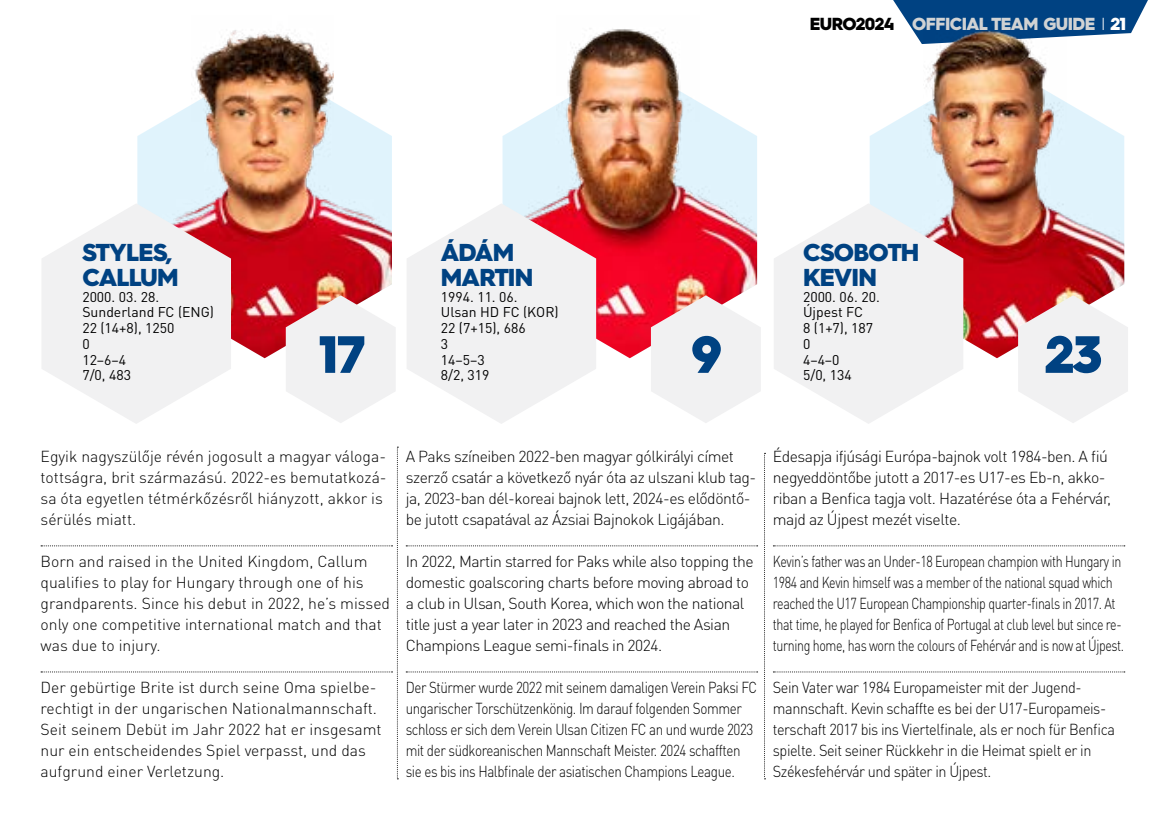
<style>
.page{position:relative;width:1166px;height:819px;background:#fff}
.page>*{position:absolute;margin:0;border:0;box-sizing:border-box;transform-origin:0 0}
.t1{font:900 52.5px "Hurme Geometric Sans 4";color:#004282}
.t2{font:900 24.5px/24.5px "Hurme Geometric Sans 4";letter-spacing:-.03em;color:#004282}
.t3{font:900 17.5px "Hurme Geometric Sans 4";letter-spacing:-.03em;color:#d1d3d4}
.t4{font:300 15.75px/21px "DIN Pro";letter-spacing:-.03em;color:#000}
.t5{font:300 15.75px/21px "DIN Pro";color:#000}
.t6{font:300 15.75px/21px "DIN Pro";letter-spacing:-.03em;color:#000;scale:.79 1}
.t7{font:300 15.75px/21px "DIN Pro";letter-spacing:-.03em;color:#000;scale:.85 1}
.t8{font:300 15.75px/21px "DIN Pro";letter-spacing:-.03em;color:#000;scale:.92 1}
.t9{font:14px/15.8px "DIN Pro";color:#000}
.s1{color:#000}
.s2{font-weight:300;color:#fff}
.s3{color:#fff}
</style>
<div class="page">
<svg style="left:893px;top:0;width:255px;height:44px"></svg>
<img style="left:137px;top:102px;width:255px;height:256px">
<img style="left:191px;top:30px;width:143px;height:91px">
<img style="left:502px;top:102px;width:255px;height:256px">
<img style="left:557px;top:28px;width:142px;height:93px">
<img style="left:870px;top:102px;width:254px;height:256px">
<img style="left:924px;top:21px;width:142px;height:100px">
<svg style="left:42px;top:203px;width:189px;height:221px;fill:#f1f1f2"></svg>
<svg style="left:407px;top:203px;width:189px;height:221px;fill:#f1f1f2"></svg>
<svg style="left:774px;top:203px;width:189px;height:221px;fill:#f1f1f2"></svg>
<svg style="left:286px;top:295px;width:110px;height:128px"></svg>
<svg style="left:651px;top:295px;width:110px;height:128px"></svg>
<svg style="left:1018px;top:295px;width:110px;height:128px"></svg>
<svg style="left:406px;top:545px;width:352px;height:1px"></svg>
<svg style="left:406px;top:671px;width:352px;height:1px"></svg>
<svg style="left:773px;top:545px;width:352px;height:1px"></svg>
<svg style="left:773px;top:671px;width:352px;height:1px"></svg>
<svg style="left:41px;top:446px;width:357px;height:333px"></svg>
<svg style="left:764px;top:453px;width:1px;height:326px"></svg>
<h2 class="t2" style="left:82px;top:240px;width:98px">STYLES,<br>CALLUM</h2>
<p class="t9" style="left:82px;top:288px;width:133px">2000. 03. 28.<br>Sunderland FC (ENG)<br>22 (14+8), 1250<br>0<br>12–6–4<br>7/0, 483</p>
<p class="t3" style="left:810px;top:11px;width:318px"><span class="s1">EURO2024</span> OFFICIAL TEAM GUIDE <span class="s2">I</span> <span class="s3">21</span></p>
<h2 class="t2" style="left:441px;top:240px;width:94px">ÁDÁM<br>MARTIN</h2>
<p class="t9" style="left:441px;top:288px;width:119px">1994. 11. 06.<br>Ulsan HD FC (KOR)<br>22 (7+15), 686<br>3<br>14–5–3<br>8/2, 319</p>
<h2 class="t2" style="left:803px;top:240px;width:118px">CSOBOTH<br>KEVIN</h2>
<p class="t9" style="left:803px;top:288px;width:78px">2000. 06. 20.<br>Újpest FC<br>8 (1+7), 187<br>0<br>4–4–0<br>5/0, 134</p>
<h1 class="t1" style="left:318px;top:317px;width:49px">17</h1>
<h1 class="t1" style="left:691px;top:317px;width:32px">9</h1>
<h1 class="t1" style="left:1045px;top:317px;width:59px">23</h1>
<p class="t5" style="left:41px;top:445px;width:347px">Egyik nagyszülője révén jogosult a magyar váloga&shy;tottságra, brit származású. 2022-es bemutatkozá&shy;sa óta egyetlen tétmérkőzésről hiányzott, akkor is sérülés miatt.</p>
<p class="t5" style="left:41px;top:550px;width:351px">Born and raised in the United Kingdom, Callum qualifies to play for Hungary through one of his grandparents. Since his debut in 2022, he’s missed only one competitive international match and that was due to injury.</p>
<p class="t5" style="left:41px;top:676px;width:343px">Der gebürtige Brite ist durch seine Oma spielbe&shy;rechtigt in der ungarischen Nationalmannschaft.<br>Seit seinem Debüt im Jahr 2022 hat er insgesamt nur ein entscheidendes Spiel verpasst, und das aufgrund einer Verletzung.</p>
<p class="t4" style="left:406px;top:445px;width:352px">A Paks színeiben 2022-ben magyar gólkirályi címet szerző csatár a következő nyár óta az ulszani klub tag&shy;ja, 2023-ban dél-koreai bajnok lett, 2024-es elődöntő&shy;be jutott csapatával az Ázsiai Bajnokok Ligájában.</p>
<p class="t4" style="left:406px;top:550px;width:349px">In 2022, Martin starred for Paks while also topping the domestic goalscoring charts before moving abroad to a club in Ulsan, South Korea, which won the national title just a year later in 2023 and reached the Asian Champions League semi-finals in 2024.</p>
<p class="t7" style="left:406px;top:676px;width:415px">Der Stürmer wurde 2022 mit seinem damaligen Verein Paksi FC ungarischer Torschützenkönig. Im darauf folgenden Sommer schloss er sich dem Verein Ulsan Citizen FC an und wurde 2023 mit der südkoreanischen Mannschaft Meister. 2024 schafften sie es bis ins Halbfinale der asiatischen Champions League.</p>
<p class="t4" style="left:773px;top:445px;width:340px">Édesapja ifjúsági Európa-bajnok volt 1984-ben. A fiú negyeddöntőbe jutott a 2017-es U17-es Eb-n, akko&shy;riban a Benfica tagja volt. Hazatérése óta a Fehérvár, majd az Újpest mezét viselte.</p>
<p class="t6" style="left:773px;top:550px;width:446px">Kevin’s father was an Under-18 European champion with Hungary in 1984 and Kevin himself was a member of the national squad which reached the U17 European Championship quarter-finals in 2017. At that time, he played for Benfica of Portugal at club level but since re&shy;turning home, has worn the colours of Fehérvár and is now at Újpest.</p>
<p class="t8" style="left:773px;top:676px;width:373px">Sein Vater war 1984 Europameister mit der Jugend&shy;mannschaft. Kevin schaffte es bei der U17-Europameis&shy;terschaft 2017 bis ins Viertelfinale, als er noch für Benfica spielte. Seit seiner Rückkehr in die Heimat spielt er in Székesfehérvár und später in Újpest.</p>
</div>
